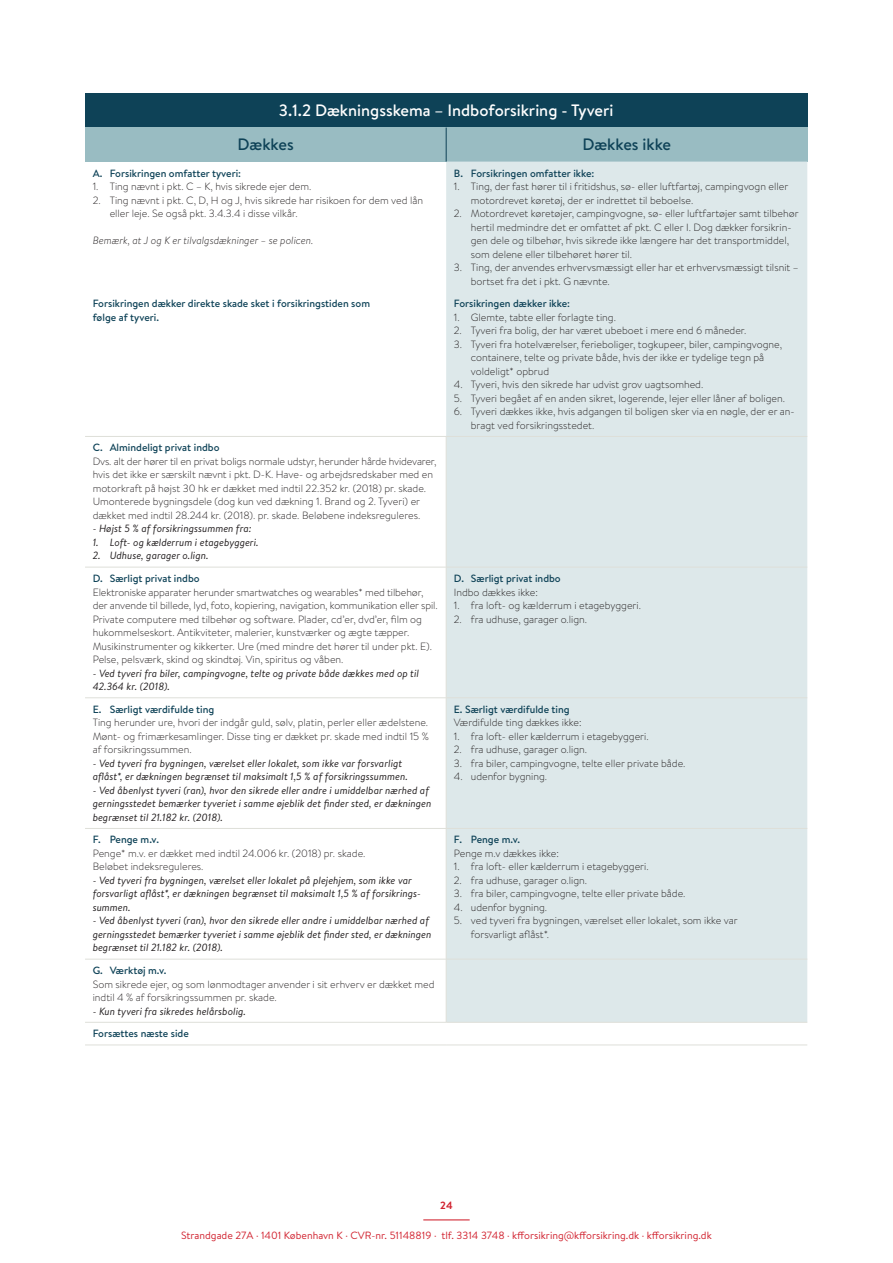
<style>
.page{position:relative;width:893px;height:1263px;background:#fff}
.page>*{position:absolute;margin:0;border:0;box-sizing:border-box;transform-origin:0 0}
.Brød_tekst_MC{font:500 16.5px "Brandon Text";color:#fff}
.Brød_tekst_MC-2{font:500 16.5px "Brandon Text";color:#0e4257}
.Skema_brød{font:300 10.5px/13.5px "Brandon Text";color:#231f20}
.Skema_brød-2{font:italic 10.5px/13.5px "Brandon Text";color:#231f20}
.Skema_brød-3{font:500 10.5px/13.5px "Brandon Text";color:#0e4257}
.t1{font:10.5px "Brandon Text";color:#d1222f}
.Skema_brød-4{font:italic 300 10.5px "Brandon Text";color:#231f20}
.t2{font:700 10.5px "Brandon Text";color:#d1222f}
</style>
<div class="page">
<hr style="left:423px;top:1219px;width:47px;height:1px;background:#d1222f">
<div style="left:85px;top:94px;width:722px;height:34px;background:#0e4257"></div>
<div style="left:85px;top:128px;width:361px;height:34px;background:#99bcc2"></div>
<div style="left:446px;top:128px;width:361px;height:34px;background:#99bcc2"></div>
<div style="left:446px;top:162px;width:361px;height:860px;background:#dde8ea"></div>
<hr style="left:85px;top:436px;width:361px;height:1px;background:#dedfd9">
<hr style="left:446px;top:128px;width:1px;height:34px;background:#0e4257">
<hr style="left:446px;top:437px;width:1px;height:130px;background:#dedfd9">
<hr style="left:85px;top:567px;width:361px;height:1px;background:#dedfd9">
<hr style="left:446px;top:567px;width:361px;height:1px;background:#dedfd9">
<hr style="left:446px;top:567px;width:1px;height:130px;background:#dedfd9">
<hr style="left:85px;top:697px;width:361px;height:1px;background:#dedfd9">
<hr style="left:446px;top:697px;width:361px;height:1px;background:#dedfd9">
<hr style="left:446px;top:698px;width:1px;height:130px;background:#dedfd9">
<hr style="left:85px;top:828px;width:361px;height:1px;background:#dedfd9">
<hr style="left:446px;top:828px;width:361px;height:1px;background:#dedfd9">
<hr style="left:446px;top:829px;width:1px;height:130px;background:#dedfd9">
<hr style="left:85px;top:959px;width:361px;height:1px;background:#dedfd9">
<hr style="left:446px;top:959px;width:361px;height:1px;background:#dedfd9">
<hr style="left:446px;top:959px;width:1px;height:63px;background:#dedfd9">
<hr style="left:85px;top:1022px;width:361px;height:1px;background:#dedfd9">
<hr style="left:446px;top:1022px;width:361px;height:1px;background:#dedfd9">
<hr style="left:85px;top:1045px;width:361px;height:1px;background:#dedfd9">
<hr style="left:446px;top:1045px;width:361px;height:1px;background:#dedfd9">
<hr style="left:446px;top:436px;width:361px;height:1px;background:#dedfd9">
<p class="Brød_tekst_MC" style="left:279px;top:99px;width:336px">3.1.2 Dækningsskema – Indboforsikring - Tyveri</p>
<p class="Brød_tekst_MC-2" style="left:238px;top:133px;width:58px">Dækkes</p>
<p class="Brød_tekst_MC-2" style="left:582px;top:133px;width:90px">Dækkes ikke</p>
<p class="Skema_brød-3" style="left:93px;top:166px;width:150px">A. Forsikringen omfatter tyveri:</p>
<p class="Skema_brød" style="left:93px;top:179px;width:220px">1. Ting nævnt i pkt. C – K, hvis sikrede ejer dem.</p>
<p class="Skema_brød" style="left:110px;top:193px;width:315px;text-indent:-17px">2. Ting nævnt i pkt. C, D, H og J, hvis sikrede har risikoen for dem ved lån eller leje. Se også pkt. 3.4.3.4 i disse vilkår.</p>
<p class="Skema_brød-4" style="left:93px;top:233px;width:222px">Bemærk, at J og K er tilvalgsdækninger – se policen.</p>
<p class="Skema_brød-3" style="left:454px;top:166px;width:142px">B. Forsikringen omfatter ikke:</p>
<p class="Skema_brød" style="left:471px;top:179px;width:319px;text-indent:-17px">1. Ting, der fast hører til i fritidshus, sø- eller luftfartøj, campingvogn eller motordrevet køretøj, der er indrettet til beboelse.</p>
<p class="Skema_brød" style="left:471px;top:206px;width:329px;text-indent:-17px">2. Motordrevet køretøjer, campingvogne, sø- eller luftfartøjer samt tilbehør hertil medmindre det er omfattet af pkt. C eller I. Dog dækker forsikrin&shy;gen dele og tilbehør, hvis sikrede ikke længere har det transportmiddel, som delene eller tilbehøret hører til.</p>
<p class="Skema_brød" style="left:471px;top:260px;width:329px;text-indent:-17px">3. Ting, der anvendes erhvervsmæssigt eller har et erhvervsmæssigt tilsnit – bortset fra det i pkt. G nævnte.</p>
<p class="Skema_brød-3" style="left:93px;top:297px;width:279px">Forsikringen dækker direkte skade sket i forsikringstiden som følge af tyveri.</p>
<p class="Skema_brød-3" style="left:454px;top:297px;width:118px">Forsikringen dækker ikke:</p>
<p class="Skema_brød" style="left:454px;top:310px;width:164px">1. Glemte, tabte eller forlagte ting.</p>
<p class="Skema_brød" style="left:454px;top:323px;width:294px">2. Tyveri fra bolig, der har været ubeboet i mere end 6 måneder.</p>
<p class="Skema_brød" style="left:471px;top:337px;width:313px;text-indent:-17px">3. Tyveri fra hotelværelser, ferieboliger, togkupeer, biler, campingvogne, containere, telte og private både, hvis der ikke er tydelige tegn på voldeligt* opbrud</p>
<p class="Skema_brød" style="left:454px;top:377px;width:251px">4. Tyveri, hvis den sikrede har udvist grov uagtsomhed.</p>
<p class="Skema_brød" style="left:454px;top:391px;width:333px">5. Tyveri begået af en anden sikret, logerende, lejer eller låner af boligen.</p>
<p class="Skema_brød" style="left:471px;top:404px;width:325px;text-indent:-17px">6. Tyveri dækkes ikke, hvis adgangen til boligen sker via en nøgle, der er an&shy;bragt ved forsikringsstedet.</p>
<p class="Skema_brød-3" style="left:93px;top:441px;width:128px">C. Almindeligt privat indbo</p>
<p class="Skema_brød" style="left:93px;top:454px;width:345px">Dvs. alt der hører til en privat boligs normale udstyr, herunder hårde hvidevarer, hvis det ikke er særskilt nævnt i pkt. D-K. Have- og arbejdsredskaber med en motorkraft på højst 30 hk er dækket med indtil 22.352 kr. (2018) pr. skade.</p>
<p class="Skema_brød" style="left:93px;top:495px;width:329px">Umonterede bygningsdele (dog kun ved dækning 1. Brand og 2. Tyveri) er dækket med indtil 28.244 kr. (2018). pr. skade. Beløbene indeksreguleres.</p>
<p class="Skema_brød-2" style="left:93px;top:522px;width:160px">- Højst 5 % af forsikringssummen fra:</p>
<p class="Skema_brød-2" style="left:93px;top:535px;width:167px">1. Loft- og kælderrum i etagebyggeri.</p>
<p class="Skema_brød-2" style="left:93px;top:549px;width:117px">2. Udhuse, garager o.lign.</p>
<p class="Skema_brød-3" style="left:93px;top:571px;width:108px">D. Særligt privat indbo</p>
<p class="Skema_brød" style="left:93px;top:585px;width:347px">Elektroniske apparater herunder smartwatches og wearables* med tilbehør, der anvende til billede, lyd, foto, kopiering, navigation, kommunikation eller spil.</p>
<p class="Skema_brød" style="left:93px;top:612px;width:331px">Private computere med tilbehør og software. Plader, cd’er, dvd’er, film og</p>
<p class="Skema_brød" style="left:93px;top:625px;width:318px">hukommelseskort. Antikviteter, malerier, kunstværker og ægte tæpper.</p>
<p class="Skema_brød" style="left:93px;top:639px;width:341px">Musikinstrumenter og kikkerter. Ure (med mindre det hører til under pkt. E).</p>
<p class="Skema_brød" style="left:93px;top:652px;width:252px">Pelse, pelsværk, skind og skindtøj. Vin, spiritus og våben.</p>
<p class="Skema_brød-2" style="left:93px;top:666px;width:328px">- Ved tyveri fra biler, campingvogne, telte og private både dækkes med op til<br>42.364 kr. (2018).</p>
<p class="Skema_brød-3" style="left:93px;top:702px;width:123px">E. Særligt værdifulde ting</p>
<p class="Skema_brød" style="left:93px;top:715px;width:338px;text-align:justify">Ting herunder ure, hvori der indgår guld, sølv, platin, perler eller ædelstene.<br>Mønt- og frimærkesamlinger. Disse ting er dækket pr. skade med indtil 15 % af forsikringssummen.</p>
<p class="Skema_brød-2" style="left:93px;top:756px;width:317px">- Ved tyveri fra bygningen, værelset eller lokalet, som ikke var forsvarligt aflåst*, er dækningen begrænset til maksimalt 1,5 % af forsikringssummen.</p>
<p class="Skema_brød-2" style="left:93px;top:783px;width:340px">- Ved åbenlyst tyveri (ran), hvor den sikrede eller andre i umiddelbar nærhed af gerningsstedet bemærker tyveriet i samme øjeblik det finder sted, er dækningen begrænset til 21.182 kr. (2018).</p>
<p class="Skema_brød-3" style="left:93px;top:833px;width:68px">F. Penge m.v.</p>
<p class="Skema_brød" style="left:93px;top:846px;width:274px">Penge* m.v. er dækket med indtil 24.006 kr. (2018) pr. skade.<br>Beløbet indeksreguleres.</p>
<p class="Skema_brød-2" style="left:93px;top:873px;width:330px">- Ved tyveri fra bygningen, værelset eller lokalet på plejehjem, som ikke var forsvarligt aflåst*, er dækningen begrænset til maksimalt 1,5 % af forsikrings&shy;summen.</p>
<p class="Skema_brød-2" style="left:93px;top:914px;width:340px">- Ved åbenlyst tyveri (ran), hvor den sikrede eller andre i umiddelbar nærhed af gerningsstedet bemærker tyveriet i samme øjeblik det finder sted, er dækningen begrænset til 21.182 kr. (2018).</p>
<p class="Skema_brød-3" style="left:93px;top:963px;width:75px">G. Værktøj m.v.</p>
<p class="Skema_brød" style="left:93px;top:977px;width:343px">Som sikrede ejer, og som lønmodtager anvender i sit erhverv er dækket med indtil 4 % af forsikringssummen pr. skade.</p>
<p class="Skema_brød-2" style="left:93px;top:1004px;width:155px">- Kun tyveri fra sikredes helårsbolig.</p>
<p class="Skema_brød-3" style="left:93px;top:1027px;width:98px">Forsættes næste side</p>
<p class="Skema_brød-3" style="left:454px;top:571px;width:108px">D. Særligt privat indbo</p>
<p class="Skema_brød" style="left:454px;top:585px;width:86px">Indbo dækkes ikke:</p>
<p class="Skema_brød" style="left:454px;top:598px;width:189px">1. fra loft- og kælderrum i etagebyggeri.</p>
<p class="Skema_brød" style="left:454px;top:612px;width:135px">2. fra udhuse, garager o.lign.</p>
<p class="Skema_brød-3" style="left:454px;top:702px;width:117px">E. Særligt værdifulde ting</p>
<p class="Skema_brød" style="left:454px;top:715px;width:129px">Værdifulde ting dækkes ikke:</p>
<p class="Skema_brød" style="left:454px;top:729px;width:196px">1. fra loft- eller kælderrum i etagebyggeri.</p>
<p class="Skema_brød" style="left:454px;top:742px;width:135px">2. fra udhuse, garager o.lign.</p>
<p class="Skema_brød" style="left:454px;top:756px;width:233px">3. fra biler, campingvogne, telte eller private både.</p>
<p class="Skema_brød" style="left:454px;top:769px;width:95px">4. udenfor bygning.</p>
<p class="Skema_brød-3" style="left:454px;top:833px;width:68px">F. Penge m.v.</p>
<p class="Skema_brød" style="left:454px;top:846px;width:107px">Penge m.v dækkes ikke:</p>
<p class="Skema_brød" style="left:454px;top:860px;width:196px">1. fra loft- eller kælderrum i etagebyggeri.</p>
<p class="Skema_brød" style="left:454px;top:873px;width:135px">2. fra udhuse, garager o.lign.</p>
<p class="Skema_brød" style="left:454px;top:887px;width:233px">3. fra biler, campingvogne, telte eller private både.</p>
<p class="Skema_brød" style="left:454px;top:900px;width:95px">4. udenfor bygning.</p>
<p class="Skema_brød" style="left:471px;top:914px;width:269px;text-indent:-17px">5. ved tyveri fra bygningen, værelset eller lokalet, som ikke var forsvarligt aflåst*.</p>
<p class="t2" style="left:440px;top:1198px;width:14px">24</p>
<p class="t1" style="left:181px;top:1228px;width:532px">Strandgade 27A · 1401 København K · CVR-nr. 51148819 · tlf. 3314 3748 · kfforsikring@kfforsikring.dk · kfforsikring.dk</p>
</div>
